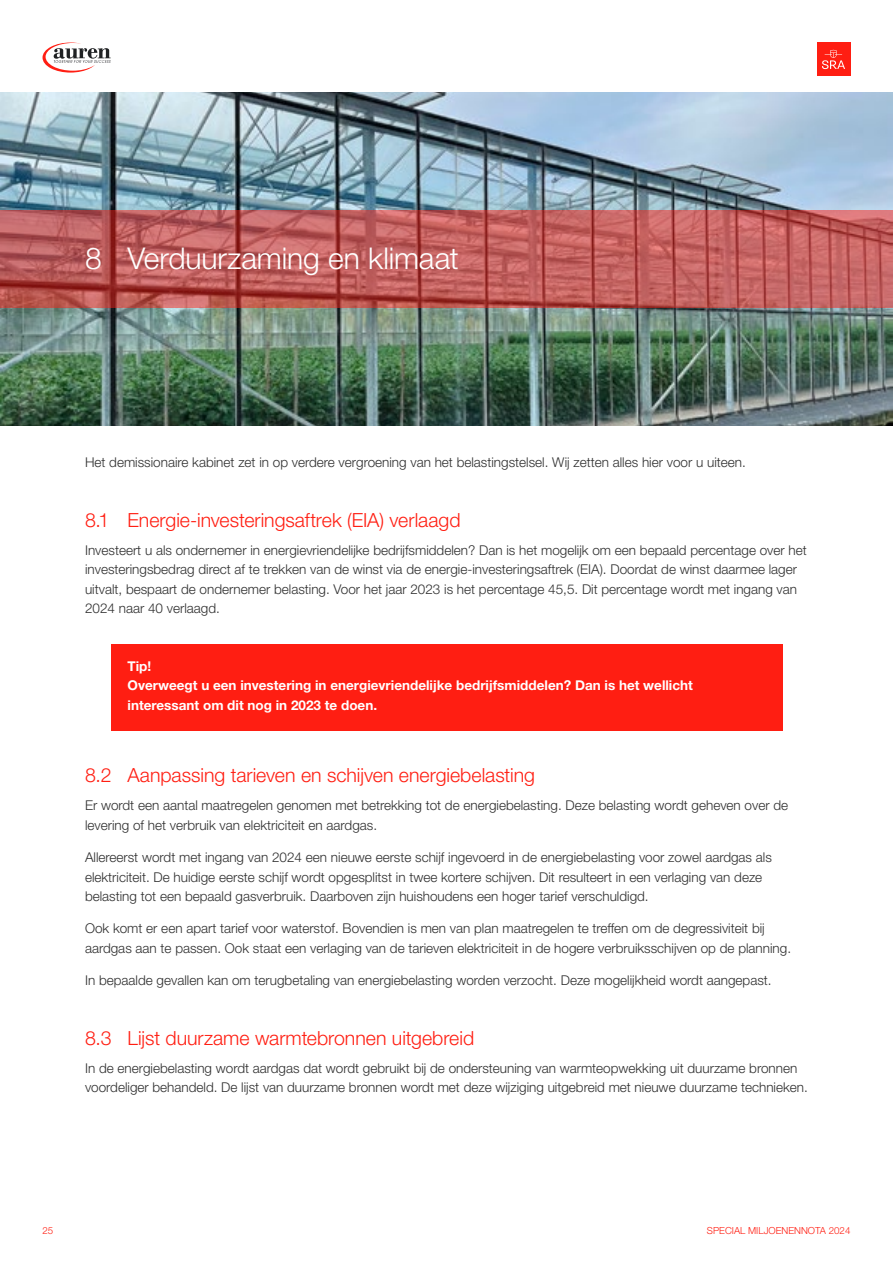
<style>
.page{position:relative;width:893px;height:1263px;background:#fff}
.page>*{position:absolute;margin:0;border:0;box-sizing:border-box;transform-origin:0 0}
.t1{font:300 30px "Helvetica Neue LT Std";letter-spacing:-.005em;color:#fff}
.t2{font:300 19.5px "Helvetica Neue LT Std";color:#ff1e12}
.t3{font:300 13.5px/19.5px "Helvetica Neue LT Std";color:#2f2f2f}
.t4{font:700 13.5px/19.5px "Helvetica Neue LT Std";color:#fff}
.t5{font:300 9.75px "Helvetica Neue LT Std";color:#ff1e12}
</style>
<div class="page">
<img style="left:0;top:92px;width:893px;height:333px">
<svg style="left:0;top:210px;width:893px;height:98px"></svg>
<div style="left:817px;top:43px;width:33px;height:33px;background:#ff1e12"></div>
<svg style="left:822px;top:50px;width:23px;height:19px"></svg>
<svg style="left:43px;top:43px;width:68px;height:30px"></svg>
<div style="left:111px;top:644px;width:671px;height:87px;background:#ff1e12"></div>
<h1 class="t1" style="left:85px;top:240px;width:375px">8 Verduurzaming en klimaat</h1>
<p class="t3" style="left:85px;top:452px;width:662px">Het demissionaire kabinet zet in op verdere vergroening van het belastingstelsel. Wij zetten alles hier voor u uiteen.</p>
<h2 class="t2" style="left:85px;top:508px;width:377px">8.1 Energie-investeringsaftrek (EIA) verlaagd</h2>
<p class="t3" style="left:85px;top:540px;width:723px">Investeert u als ondernemer in energievriendelijke bedrijfsmiddelen? Dan is het mogelijk om een bepaald percentage over het investeringsbedrag direct af te trekken van de winst via de energie-investeringsaftrek (EIA). Doordat de winst daarmee lager uitvalt, bespaart de ondernemer belasting. Voor het jaar 2023 is het percentage 45,5. Dit percentage wordt met ingang van 2024 naar 40 verlaagd.</p>
<p class="t4" style="left:128px;top:656px;width:567px">Tip!<br>Overweegt u een investering in energievriendelijke bedrijfsmiddelen? Dan is het wellicht interessant om dit nog in 2023 te doen.</p>
<h2 class="t2" style="left:85px;top:763px;width:451px">8.2 Aanpassing tarieven en schijven energiebelasting</h2>
<p class="t3" style="left:85px;top:795px;width:705px">Er wordt een aantal maatregelen genomen met betrekking tot de energiebelasting. Deze belasting wordt geheven over de levering of het verbruik van elektriciteit en aardgas.</p>
<p class="t3" style="left:85px;top:847px;width:688px">Allereerst wordt met ingang van 2024 een nieuwe eerste schijf ingevoerd in de energiebelasting voor zowel aardgas als elektriciteit. De huidige eerste schijf wordt opgesplitst in twee kortere schijven. Dit resulteert in een verlaging van deze belasting tot een bepaald gasverbruik. Daarboven zijn huishoudens een hoger tarief verschuldigd.</p>
<p class="t3" style="left:85px;top:918px;width:707px">Ook komt er een apart tarief voor waterstof. Bovendien is men van plan maatregelen te treffen om de degressiviteit bij aardgas aan te passen. Ook staat een verlaging van de tarieven elektriciteit in de hogere verbruiksschijven op de planning.</p>
<p class="t3" style="left:85px;top:970px;width:688px">In bepaalde gevallen kan om terugbetaling van energiebelasting worden verzocht. Deze mogelijkheid wordt aangepast.</p>
<h2 class="t2" style="left:85px;top:1026px;width:391px">8.3 Lijst duurzame warmtebronnen uitgebreid</h2>
<p class="t3" style="left:85px;top:1058px;width:724px">In de energiebelasting wordt aardgas dat wordt gebruikt bij de ondersteuning van warmteopwekking uit duurzame bronnen voordeliger behandeld. De lijst van duurzame bronnen wordt met deze wijziging uitgebreid met nieuwe duurzame technieken.</p>
<p class="t5" style="left:43px;top:1224px;width:12px">25</p>
<p class="t5" style="left:707px;top:1224px;width:145px">SPECIAL MILJOENENNOTA 2024</p>
</div>
